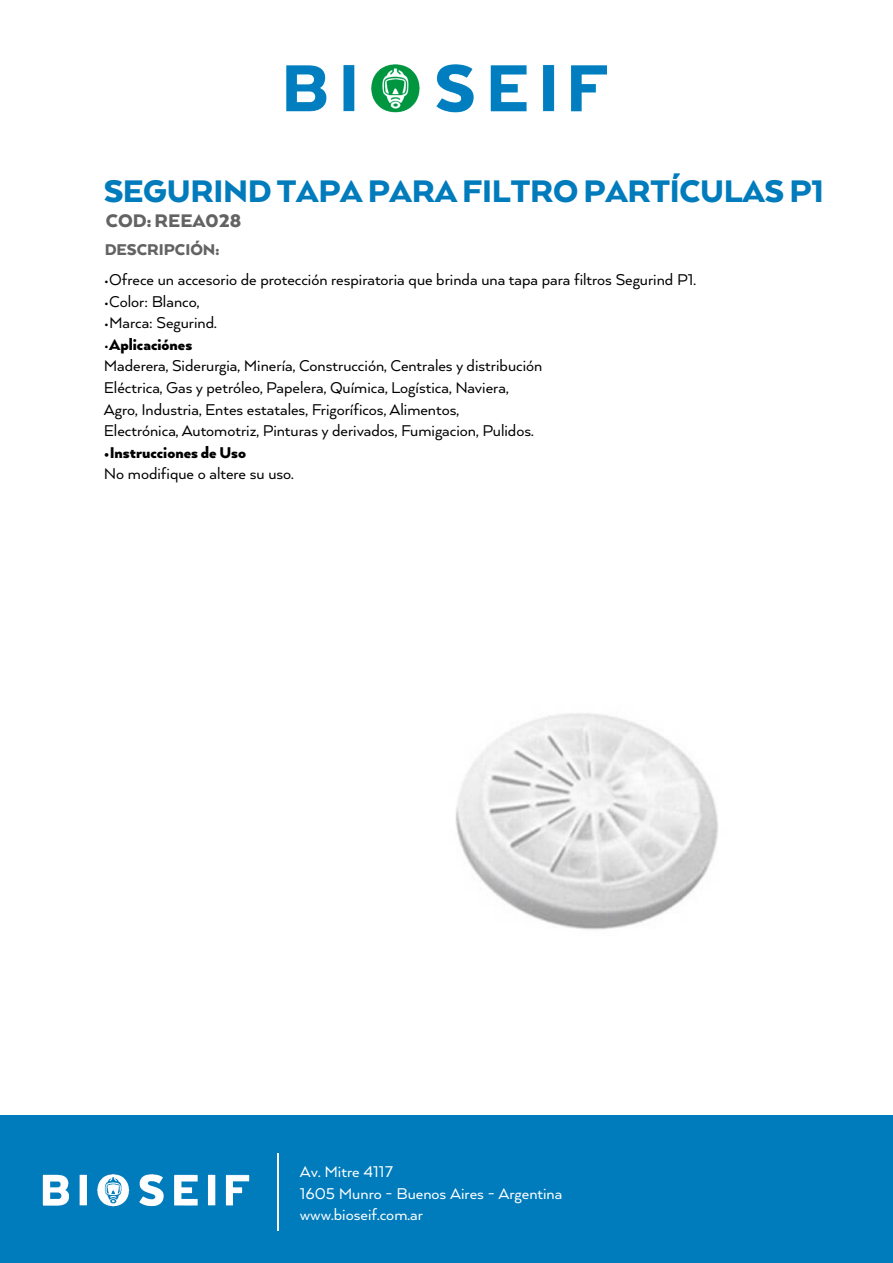
<style>
.page{position:relative;width:893px;height:1263px;background:#fff}
.page>*{position:absolute;margin:0;border:0;box-sizing:border-box;transform-origin:0 0}
.t1{font:900 36px "Arquitecta";letter-spacing:-.01em;color:#007bbc}
.t2{font:900 21px "Arquitecta";color:#636363}
.t3{font:18px/21.6px "Arquitecta";color:#000}
.t4{font:18px/21.6px "Arquitecta";color:#fff}
.t5{font:900 18px "Arquitecta";color:#000}
.t6{font:900 18px "Arquitecta";color:#636363}
.s1{font-weight:900}
</style>
<div class="page">
<img style="left:455px;top:713px;width:263px;height:217px">
<div style="left:0;top:1115px;width:893px;height:148px;background:#007bbc"></div>
<img style="left:42px;top:1174px;width:208px;height:33px">
<hr style="left:277px;top:1154px;width:2px;height:77px;background:#fff">
<img style="left:286px;top:64px;width:321px;height:49px">
<h1 class="t1" style="left:103px;top:168px;width:722px">SEGURIND TAPA PARA FILTRO PARTÍCULAS P1</h1>
<p class="t2" style="left:106px;top:207px;width:137px">COD: REEA028</p>
<p class="t6" style="left:104px;top:238px;width:116px">DESCRIPCIÓN:</p>
<p class="t3" style="left:104px;top:268px;width:594px">•Ofrece un accesorio de protección respiratoria que brinda una tapa para filtros Segurind P1.</p>
<p class="t3" style="left:104px;top:290px;width:97px">•Color: Blanco,</p>
<p class="t3" style="left:104px;top:311px;width:114px">•Marca: Segurind.</p>
<p class="t3" style="left:104px;top:333px;width:440px">•<span class="s1">Aplicaciónes<br></span>Maderera, Siderurgia, Minería, Construcción, Centrales y distribución Eléctrica, Gas y petróleo, Papelera, Química, Logística, Naviera, Agro, Industria, Entes estatales, Frigoríficos, Alimentos,<br>Electrónica, Automotriz, Pinturas y derivados, Fumigacion, Pulidos.</p>
<p class="t5" style="left:104px;top:441px;width:144px">•Instrucciones de Uso</p>
<p class="t3" style="left:104px;top:463px;width:191px">No modifique o altere su uso.</p>
<p class="t4" style="left:300px;top:1160px;width:264px">Av. Mitre 4117<br>1605 Munro - Buenos Aires - Argentina www.bioseif.com.ar</p>
</div>
